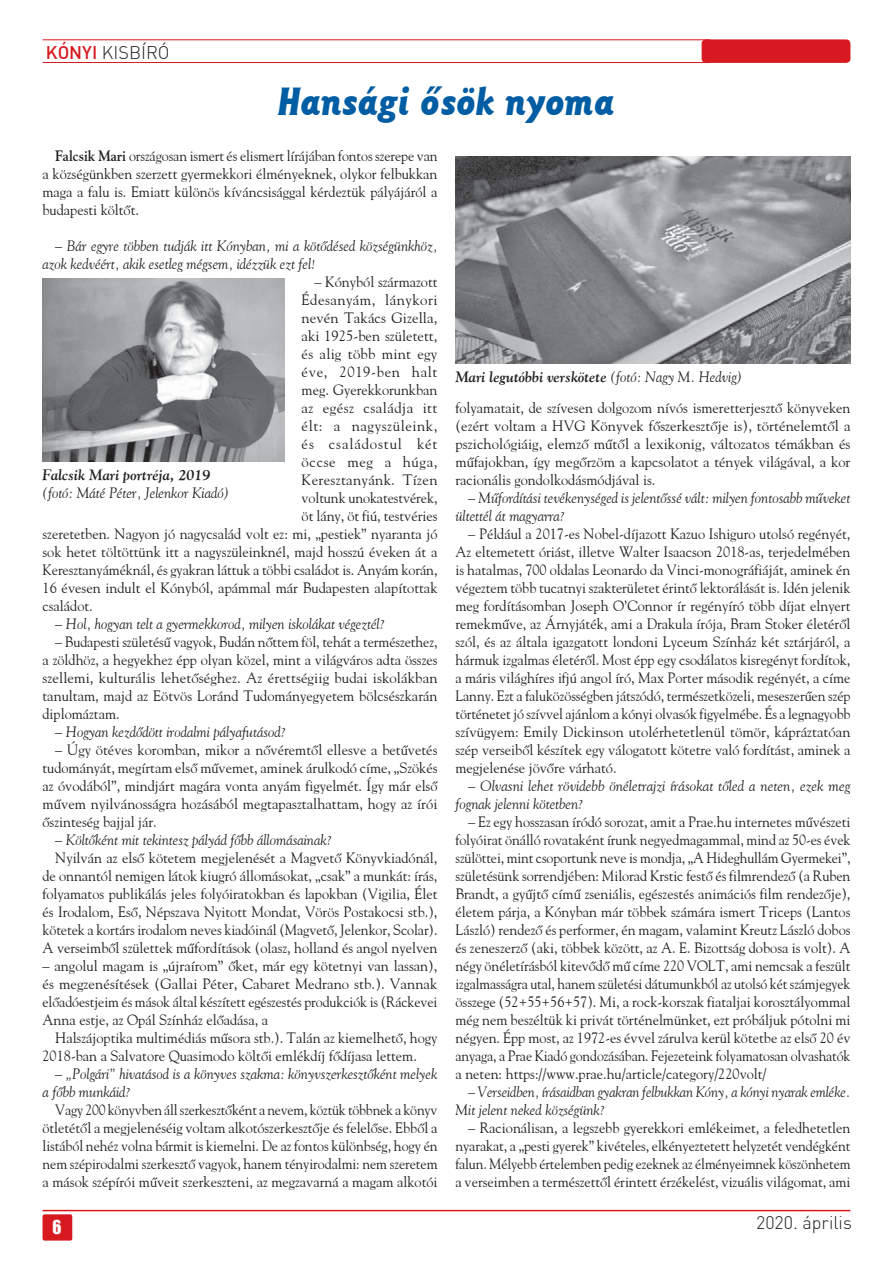
<style>
.page{position:relative;width:893px;height:1263px;background:#fff}
.page>*{position:absolute;margin:0;border:0;box-sizing:border-box;transform-origin:0 0}
.t1{font:italic 39px "Goudy Sn Blk PFL";color:#005da3;scale:.9 1}
.t2{font:18px "Din CE Lig H";color:#231f20}
.t3{font:18px "H Helv Inserat";color:#fff}
.t4{font:15px/18px "H Goudy";color:#231f20;text-align:justify;scale:.95 1}
.t5{font:15px/18px "H Goudy";color:#231f20;text-align:justify;scale:.93 1}
.t6{font:15px/18px "H Goudy";color:#231f20;text-align:justify;scale:.96 1}
.t7{font:italic 15px/18px "H Goudy";color:#231f20;scale:.95 1}
.t8{font:15px/18px "H Goudy";color:#231f20;text-align:justify;scale:.92 1}
.t9{font:italic 15px/18px "H Goudy";color:#231f20;scale:.93 1}
.t10{font:italic 15px/18px "H Goudy";color:#231f20}
.t11{font:italic 700 15px "H Goudy";color:#231f20;scale:.95 1}
.t12{font:15px "H Goudy";color:#231f20;scale:.94 1}
.t13{font:15px "H Goudy";color:#231f20}
.t14{font:15px "H Goudy";letter-spacing:.03em;color:#231f20}
.t15{font:15px "H Goudy";letter-spacing:.04em;color:#231f20}
.t16{font:15px "H Goudy";letter-spacing:.02em;color:#231f20}
.t17{font:15px "H Goudy";letter-spacing:.045em;color:#231f20}
.t18{font:15px "H Goudy";letter-spacing:.06em;color:#231f20}
.s1{font-family:"Din CE Med H";color:#d71920}
.s2{font-weight:700}
.s3{font-weight:400}
.s4{font-style:italic}
</style>
<div class="page">
<hr style="left:43px;top:1210px;width:807px;height:1px;background:#d71920">
<div style="left:43px;top:1214px;width:29px;height:26px;background:#d71920;border-radius:2px"></div>
<div style="left:702px;top:39px;width:148px;height:24px;background:#d71920;border-radius:4px"></div>
<hr style="left:43px;top:62px;width:667px;height:1px;background:#d71920">
<hr style="left:43px;top:39px;width:667px;height:1px;background:#d71920">
<img style="left:43px;top:278px;width:242px;height:184px">
<img style="left:455px;top:157px;width:395px;height:207px">
<p class="t2" style="left:46px;top:42px;width:125px"><span class="s1">KÓNYI</span> KISBÍRÓ</p>
<h1 class="t1" style="left:278px;top:86px;width:376px">Hansági ősök nyoma</h1>
<p class="t5" style="left:43px;top:146px;width:426px;text-indent:13px"><span class="s2">Falcsik Mari</span> országosan ismert és elismert lírájában fontos szerepe van a községünkben szerzett gyermekkori élményeknek, olykor felbukkan maga a falu is. Emiatt különös kíváncsisággal kérdeztük pályájáról a budapesti költőt.</p>
<p class="t7" style="left:43px;top:236px;width:417px;text-indent:13px">– Bár egyre többen tudják itt Kónyban, mi a kötődésed községünkhöz, azok kedvéért, akik esetleg mégsem, idézzük ezt fel!</p>
<p class="t4" style="left:314px;top:272px;width:131px">– Kónyból származott</p>
<p class="t14" style="left:302px;top:290px;width:137px">Édesanyám, lánykori</p>
<p class="t13" style="left:302px;top:308px;width:137px">nevén Takács Gizella,</p>
<p class="t13" style="left:302px;top:326px;width:137px">aki 1925-ben született,</p>
<p class="t13" style="left:302px;top:344px;width:137px">és alig több mint egy</p>
<p class="t17" style="left:302px;top:362px;width:137px">éve, 2019-ben halt</p>
<p class="t4" style="left:302px;top:380px;width:145px">meg. Gyerekkorunkban</p>
<p class="t14" style="left:302px;top:398px;width:137px">az egész családja itt</p>
<p class="t15" style="left:302px;top:416px;width:137px">élt: a nagyszüleink,</p>
<p class="t18" style="left:302px;top:434px;width:137px">és családostul két</p>
<p class="t15" style="left:302px;top:452px;width:137px">öccse meg a húga,</p>
<p class="t16" style="left:302px;top:470px;width:137px">Keresztanyánk. Tízen</p>
<p class="t5" style="left:302px;top:488px;width:148px">voltunk unokatestvérek,</p>
<p class="t4" style="left:302px;top:506px;width:145px">öt lány, öt fiú, testvéries</p>
<p class="t4" style="left:43px;top:524px;width:417px">szeretetben. Nagyon jó nagycsalád volt ez: mi, „pestiek” nyaranta jó</p>
<p class="t4" style="left:43px;top:542px;width:417px">sok hetet töltöttünk itt a nagyszüleinknél, majd hosszú éveken át a</p>
<p class="t12" style="left:43px;top:560px;width:422px">Keresztanyáméknál, és gyakran láttuk a többi családot is. Anyám korán,</p>
<p class="t4" style="left:43px;top:578px;width:417px">16 évesen indult el Kónyból, apámmal már Budapesten alapítottak</p>
<p class="t4" style="left:43px;top:596px;width:54px">családot.</p>
<p class="t7" style="left:55px;top:614px;width:349px">– Hol, hogyan telt a gyermekkorod, milyen iskolákat végeztél?</p>
<p class="t5" style="left:43px;top:632px;width:426px;text-indent:13px">– Budapesti születésű vagyok, Budán nőttem föl, tehát a természethez, a zöldhöz, a hegyekhez épp olyan közel, mint a világváros adta összes szellemi, kulturális lehetőséghez. Az érettségiig budai iskolákban tanultam, majd az Eötvös Loránd Tudományegyetem bölcsészkarán diplomáztam.</p>
<p class="t7" style="left:55px;top:722px;width:245px">– Hogyan kezdődött irodalmi pályafutásod?</p>
<p class="t6" style="left:43px;top:740px;width:413px;text-indent:13px">– Úgy ötéves koromban, mikor a nővéremtől ellesve a betűvetés tudományát, megírtam első művemet, aminek árulkodó címe, „Szökés az óvodából”, mindjárt magára vonta anyám figyelmét. Így már első művem nyilvánosságra hozásából megtapasztalhattam, hogy az írói őszinteség bajjal jár.</p>
<p class="t7" style="left:55px;top:830px;width:293px">– Költőként mit tekintesz pályád főbb állomásainak?</p>
<p class="t4" style="left:43px;top:848px;width:417px;text-indent:13px">Nyilván az első kötetem megjelenését a Magvető Könyvkiadónál, de onnantól nemigen látok kiugró állomásokat, „csak” a munkát: írás, folyamatos publikálás jeles folyóiratokban és lapokban (Vigilia, Élet és Irodalom, Eső, Népszava Nyitott Mondat, Vörös Postakocsi stb.), kötetek a kortárs irodalom neves kiadóinál (Magvető, Jelenkor, Scolar).<br>A verseimből születtek műfordítások (olasz, holland és angol nyelven</p>
<p class="t6" style="left:43px;top:956px;width:413px">– angolul magam is „újraírom” őket, már egy kötetnyi van lassan), és megzenésítések (Gallai Péter, Cabaret Medrano stb.). Vannak előadóestjeim és mások által készített egészestés produkciók is (Ráckevei Anna estje, az Opál Színház előadása, a</p>
<p class="t4" style="left:43px;top:1028px;width:417px;text-indent:13px">Halszájoptika multimédiás műsora stb.). Talán az kiemelhető, hogy<br>2018-ban a Salvatore Quasimodo költői emlékdíj fődíjasa lettem.</p>
<p class="t7" style="left:43px;top:1064px;width:417px;text-indent:13px">– „Polgári” hivatásod is a könyves szakma: könyvszerkesztőként melyek a főbb munkáid?</p>
<p class="t8" style="left:43px;top:1100px;width:431px;text-indent:13px">Vagy 200 könyvben áll szerkesztőként a nevem, köztük többnek a könyv ötletétől a megjelenéséig voltam alkotószerkesztője és felelőse. Ebből a listából nehéz volna bármit is kiemelni. De az fontos különbség, hogy én nem szépirodalmi szerkesztő vagyok, hanem tényirodalmi: nem szeretem a mások szépírói műveit szerkeszteni, az megzavarná a magam alkotói</p>
<p class="t11" style="left:455px;top:367px;width:304px">Mari legutóbbi verskötete <span class="s3">(fotó: Nagy M. Hedvig)</span></p>
<p class="t4" style="left:455px;top:398px;width:417px">folyamatait, de szívesen dolgozom nívós ismeretterjesztő könyveken (ezért voltam a HVG Könyvek főszerkesztője is), történelemtől a pszichológiáig, elemző műtől a lexikonig, változatos témákban és műfajokban, így megőrzöm a kapcsolatot a tények világával, a kor racionális gondolkodásmódjával is.</p>
<p class="t7" style="left:455px;top:489px;width:417px;text-indent:13px">– Műfordítási tevékenységed is jelentőssé vált: milyen fontosabb műveket ültettél át magyarra?</p>
<p class="t4" style="left:455px;top:524px;width:417px;text-indent:13px"><span class="s4">–</span> Például a 2017-es Nobel-díjazott Kazuo Ishiguro utolsó regényét, Az eltemetett óriást, illetve Walter Isaacson 2018-as, terjedelmében is hatalmas, 700 oldalas Leonardo da Vinci-monográfiáját, aminek én végeztem több tucatnyi szakterületet érintő lektorálását is. Idén jelenik meg fordításomban Joseph O’Connor ír regényíró több díjat elnyert remekműve, az Árnyjáték, ami a Drakula írója, Bram Stoker életéről szól, és az általa igazgatott londoni Lyceum Színház két sztárjáról, a hármuk izgalmas életéről. Most épp egy csodálatos kisregényt fordítok, a máris világhíres ifjú angol író, Max Porter második regényét, a címe Lanny. Ezt a faluközösségben játszódó, természetközeli, meseszerűen szép történetet jó szívvel ajánlom a kónyi olvasók figyelmébe. És a legnagyobb szívügyem: Emily Dickinson utolérhetetlenül tömör, kápráztatóan szép verseiből készítek egy válogatott kötetre való fordítást, aminek a megjelenése jövőre várható.</p>
<p class="t10" style="left:455px;top:777px;width:396px;text-indent:13px">– Olvasni lehet rövidebb önéletrajzi írásokat tőled a neten, ezek meg fognak jelenni kötetben?</p>
<p class="t4" style="left:455px;top:812px;width:417px;text-indent:13px"><span class="s4">–</span> Ez egy hosszasan íródó sorozat, amit a Prae.hu internetes művészeti folyóirat önálló rovataként írunk negyedmagammal, mind az 50-es évek szülöttei, mint csoportunk neve is mondja, „A Hideghullám Gyermekei”, születésünk sorrendjében: Milorad Krstic festő és filmrendező (a Ruben Brandt, a gyűjtő című zseniális, egészestés animációs film rendezője), életem párja, a Kónyban már többek számára ismert Triceps (Lantos László) rendező és performer, én magam, valamint Kreutz László dobos és zeneszerző (aki, többek között, az A. E. Bizottság dobosa is volt). A négy önéletírásból kitevődő mű címe 220 VOLT, ami nemcsak a feszült izgalmasságra utal, hanem születési dátumunkból az utolsó két számjegyek összege (52+55+56+57). Mi, a rock-korszak fiataljai korosztályommal még nem beszéltük ki privát történelmünket, ezt próbáljuk pótolni mi négyen. Épp most, az 1972-es évvel zárulva kerül kötetbe az első 20 év anyaga, a Prae Kiadó gondozásában. Fejezeteink folyamatosan olvashatók a neten: https://www.prae.hu/article/category/220volt/</p>
<p class="t9" style="left:455px;top:1083px;width:426px;text-indent:13px">– Verseidben, írásaidban gyakran felbukkan Kóny, a kónyi nyarak emléke.<br>Mit jelent neked községünk?</p>
<p class="t4" style="left:455px;top:1118px;width:417px;text-indent:13px"><span class="s4">–</span> Racionálisan, a legszebb gyerekkori emlékeimet, a feledhetetlen nyarakat, a „pesti gyerek” kivételes, elkényeztetett helyzetét vendégként falun. Mélyebb értelemben pedig ezeknek az élményeimnek köszönhetem a verseimben a természettől érintett érzékelést, vizuális világomat, ami</p>
<p class="t11" style="left:43px;top:466px;width:178px">Falcsik Mari portréja, 2019</p>
<p class="t7" style="left:43px;top:484px;width:198px">(fotó: Máté Péter, Jelenkor Kiadó)</p>
<p class="t3" style="left:52px;top:1216px;width:10px">6</p>
<p class="t2" style="left:756px;top:1212px;width:97px">2020. április</p>
</div>
